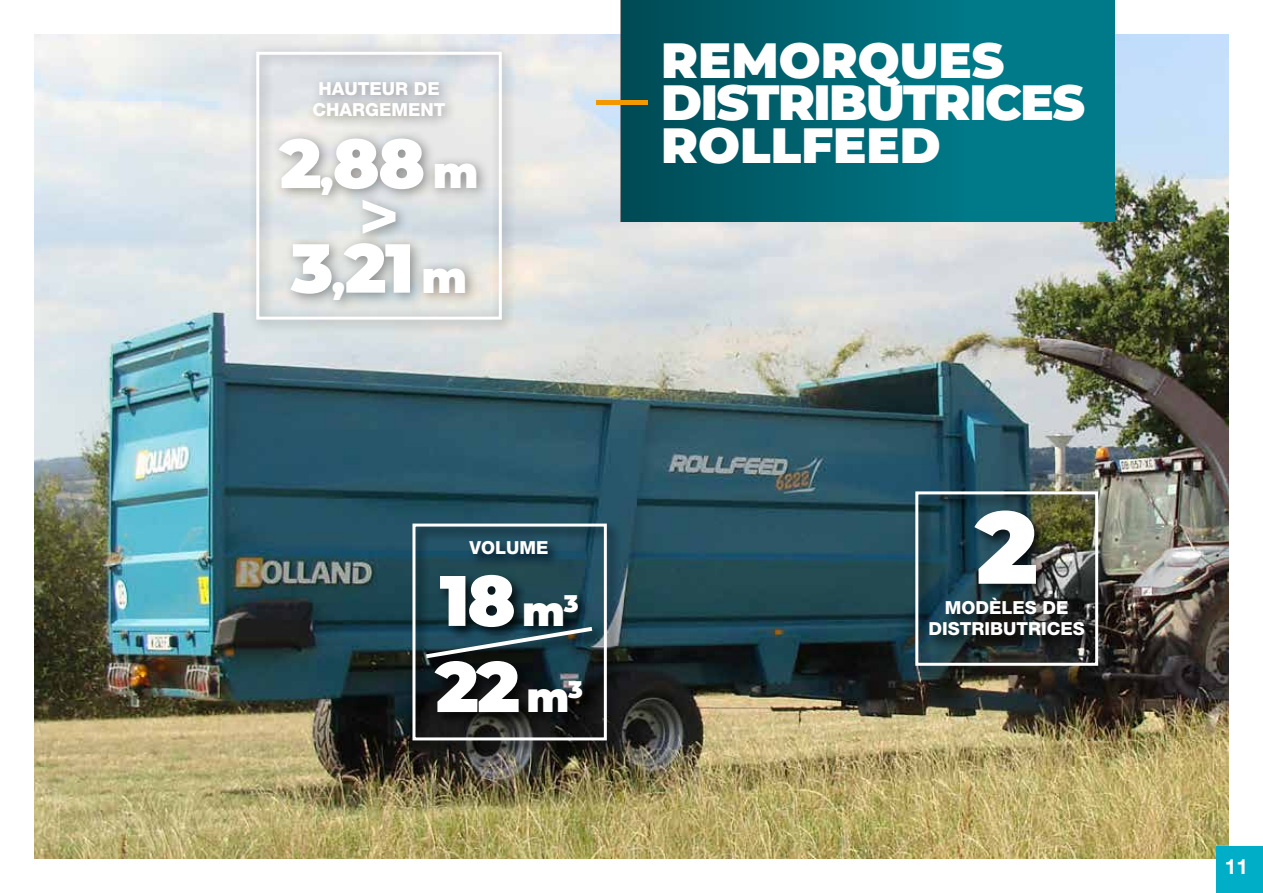
<style>
.page{position:relative;width:1263px;height:893px;background:#fff}
.page>*{position:absolute;margin:0;border:0;box-sizing:border-box;transform-origin:0 0}
.t1{font:900 102.3px "Montserrat";color:#fff}
.t2{font:900 71.25px/86.1px "Montserrat";color:#fff}
.t3{font:900 69.15px/52.3px "Montserrat";color:#fff;text-align:center}
.t4{font:900 49.5px/42.5px "Montserrat";color:#fff}
.t5{font:700 21px "Helvetica Neue LT Std";color:#fff}
.t6{font:800 18px/21px "Helvetica Neue LT Std";color:#fff;text-align:center}
.s1{font-size:43.95px}
.s2{font-weight:700}
.s3{font-size:41.25px}
</style>
<div class="page">
<img style="left:34px;top:34px;width:1195px;height:825px">
<div style="left:912px;top:488px;width:201px;height:193px;background:#000;opacity:.75"></div>
<div style="left:915px;top:491px;width:183px;height:175px;border:3px solid #fff"></div>
<div style="left:248px;top:43px;width:268px;height:291px;background:#000;opacity:.4"></div>
<div style="left:256px;top:52px;width:246px;height:268px;border:3px solid #fff"></div>
<div style="left:621px;top:0;width:493px;height:221px;background:#007988"></div>
<div style="left:621px;top:0;width:343px;height:221px;background:linear-gradient(to right,#014a53,#007887)"></div>
<hr style="left:596px;top:100px;width:51px;height:4px;background:#f39800">
<div style="left:409px;top:521px;width:213px;height:234px;background:#000;opacity:.75"></div>
<div style="left:412px;top:524px;width:195px;height:216px;border:3px solid #fff"></div>
<svg style="left:422px;top:624px;width:174px;height:37px;background:#2d4851"></svg>
<div style="left:1216px;top:846px;width:47px;height:47px;background:#00aec7"></div>
<p class="t6" style="left:312px;top:78px;width:135px">HAUTEUR DE<br>CHARGEMENT</p>
<h3 class="t3" style="left:280px;top:133px;width:200px">2<span class="s1">,</span>88 <span class="s1">m </span><span class="s2">&gt;<br></span>3<span class="s1">,</span>21 <span class="s1">m</span></h3>
<h3 class="t4" style="left:661px;top:36px;width:425px">REMORQUES<br>DISTRIBUTRICES<br>ROLLFEED</h3>
<p class="t6" style="left:470px;top:537px;width:81px">VOLUME</p>
<h2 class="t2" style="left:435px;top:553px;width:149px">18 <span class="s3">m</span><sup>3<br></sup>22 <span class="s3">m</span><sup>3</sup></h2>
<h1 class="t1" style="left:976px;top:471px;width:64px">2</h1>
<p class="t6" style="left:928px;top:618px;width:158px">DISTRIBUTRICES</p>
<p class="t6" style="left:945px;top:597px;width:125px">MODÈLES DE</p>
<p class="t5" style="left:1225px;top:853px;width:25px">11</p>
</div>
